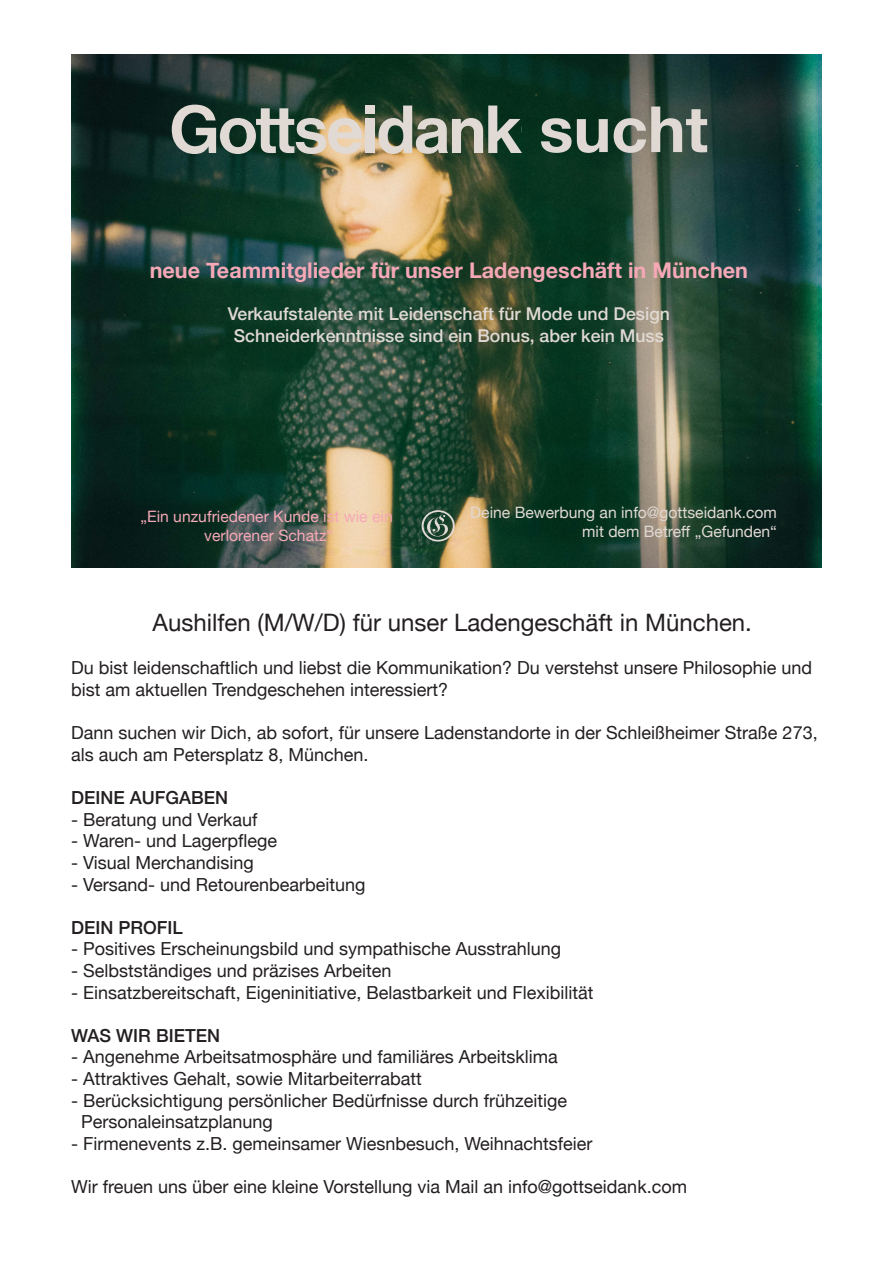
<style>
.page{position:relative;width:893px;height:1263px;background:#fff}
.page>*{position:absolute;margin:0;border:0;box-sizing:border-box;transform-origin:0 0}
.t1{font:700 63.75px "Helvetica Neue";color:#e0d9d3}
.t2{font:24px "Helvetica Neue";color:#231f20}
.t3{font:700 21.6px "Helvetica Neue";color:#f6a8b7}
.t4{font:18px/21.6px "Helvetica Neue";color:#231f20}
.t5{font:500 18px "Helvetica Neue";color:#231f20}
.t6{font:500 17.7px/21.1px "Helvetica Neue";color:#e0d9d3;text-align:center}
.t7{font:15.75px/18.9px "Helvetica Neue";color:#e0d9d3;text-align:right}
.t8{font:15.75px/18.9px "Helvetica Neue";color:#f6a8b7;text-align:center}
</style>
<div class="page">
<img style="left:71px;top:55px;width:751px;height:513px">
<svg style="left:172px;top:105px;width:190px;height:49px;background:#81897b"></svg>
<div style="left:366px;top:119px;width:9px;height:34px;background:#e1d9d4"></div>
<div style="left:366px;top:106px;width:9px;height:8px;background:#e1d9d4"></div>
<svg style="left:378px;top:106px;width:144px;height:48px;background:#7a8676"></svg>
<svg style="left:422px;top:510px;width:33px;height:32px"></svg>
<p class="t1" style="left:539px;top:79px;width:170px">sucht</p>
<p class="t3" style="left:150px;top:253px;width:600px">neue Teammitglieder für unser Ladengeschäft in München</p>
<p class="t6" style="left:228px;top:302px;width:444px">Verkaufstalente mit Leidenschaft für Mode und Design<br>Schneiderkenntnisse sind ein Bonus, aber kein Muss</p>
<p class="t8" style="left:140px;top:508px;width:254px">„Ein unzufriedener Kunde ist wie ein verlorener Schatz“</p>
<p class="t7" style="left:470px;top:504px;width:308px">Deine Bewerbung an info@gottseidank.com mit dem Betreff „Gefunden“</p>
<p class="t2" style="left:153px;top:605px;width:601px">Aushilfen (M/W/D) für unser Ladengeschäft in München.</p>
<p class="t4" style="left:71px;top:658px;width:742px">Du bist leidenschaftlich und liebst die Kommunikation? Du verstehst unsere Philosophie und bist am aktuellen Trendgeschehen interessiert?</p>
<p class="t4" style="left:71px;top:723px;width:748px">Dann suchen wir Dich, ab sofort, für unsere Ladenstandorte in der Schleißheimer Straße 273, als auch am Petersplatz 8, München.</p>
<p class="t5" style="left:71px;top:783px;width:159px">DEINE AUFGABEN</p>
<p class="t4" style="left:71px;top:809px;width:188px">- Beratung und Verkauf</p>
<p class="t4" style="left:71px;top:831px;width:208px">- Waren- und Lagerpflege</p>
<p class="t4" style="left:71px;top:853px;width:184px">- Visual Merchandising</p>
<p class="t4" style="left:71px;top:874px;width:296px">- Versand- und Retourenbearbeitung</p>
<p class="t5" style="left:71px;top:913px;width:113px">DEIN PROFIL</p>
<p class="t4" style="left:71px;top:939px;width:492px">- Positives Erscheinungsbild und sympathische Ausstrahlung</p>
<p class="t4" style="left:71px;top:961px;width:322px">- Selbstständiges und präzises Arbeiten</p>
<p class="t4" style="left:71px;top:982px;width:524px">- Einsatzbereitschaft, Eigeninitiative, Belastbarkeit und Flexibilität</p>
<p class="t5" style="left:71px;top:1021px;width:150px">WAS WIR BIETEN</p>
<p class="t4" style="left:71px;top:1047px;width:488px">- Angenehme Arbeitsatmosphäre und familiäres Arbeitsklima</p>
<p class="t4" style="left:71px;top:1069px;width:352px">- Attraktives Gehalt, sowie Mitarbeiterrabatt</p>
<p class="t4" style="left:71px;top:1090px;width:498px">- Berücksichtigung persönlicher Bedürfnisse durch frühzeitige</p>
<p class="t4" style="left:81px;top:1112px;width:193px">Personaleinsatzplanung</p>
<p class="t4" style="left:71px;top:1133px;width:523px">- Firmenevents z.B. gemeinsamer Wiesnbesuch, Weihnachtsfeier</p>
<p class="t4" style="left:71px;top:1177px;width:617px">Wir freuen uns über eine kleine Vorstellung via Mail an info@gottseidank.com</p>
</div>
